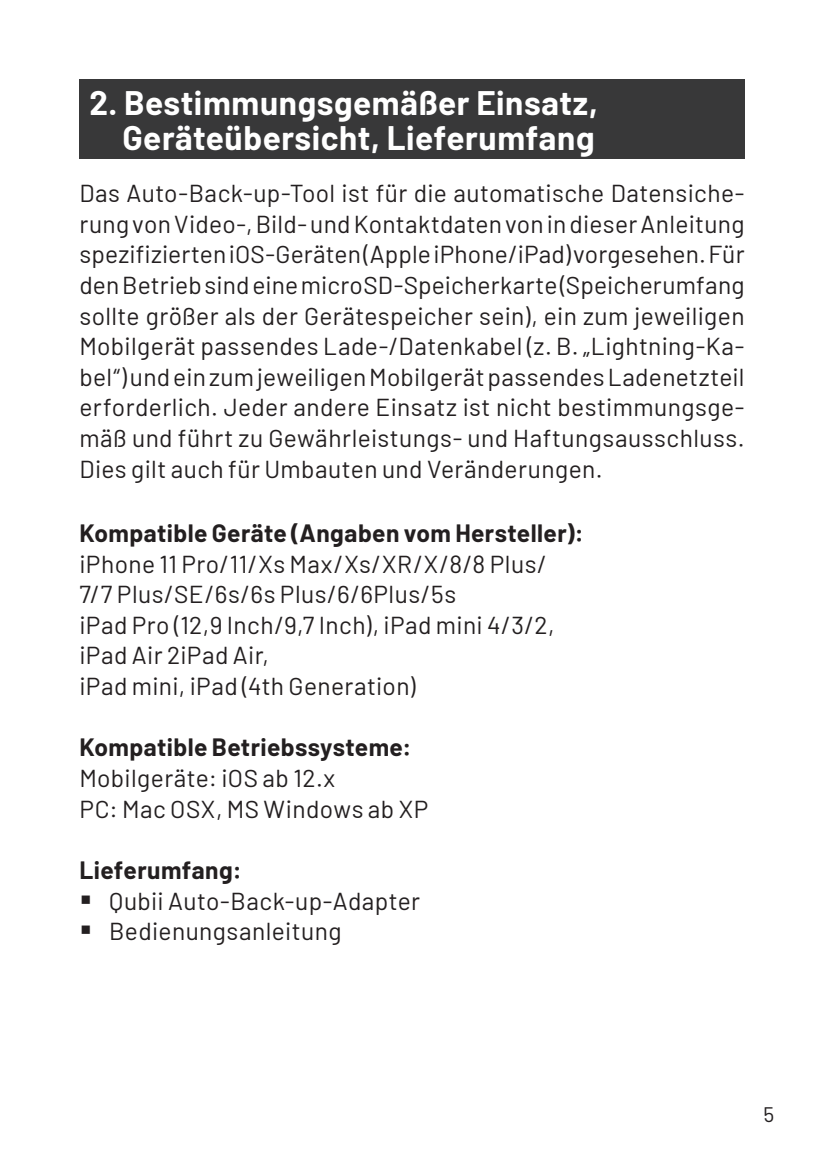
<style>
.page{position:relative;width:824px;height:1161px;background:#fff}
.page>*{position:absolute;margin:0;border:0;box-sizing:border-box;transform-origin:0 0}
.t1{font:700 33.25px/35px "Barlow";letter-spacing:.015em;color:#fff;text-align:right}
.t2{font:24.5px/30.8px "Barlow";letter-spacing:.02em;color:#231f20}
.t3{font:700 24.5px "Barlow";letter-spacing:.015em;color:#231f20}
.t4{font:21px "Barlow";color:#231f20}
</style>
<div class="page">
<div style="left:79px;top:79px;width:665px;height:80px;background:#383839"></div>
<h1 class="t1" style="left:89px;top:83px;width:510px">2. Bestimmungsgemäßer Einsatz,<br>Geräteübersicht, Lieferumfang</h1>
<p class="t2" style="left:79px;top:176px;width:666px;text-align:justify">Das Auto-Back-up-Tool ist für die automatische Datensiche&shy;rung von Video-, Bild- und Kontaktdaten von in dieser Anleitung spezifizierteniOS-Geräten(AppleiPhone/iPad)vorgesehen.Für den Betrieb sind eine microSD-Speicherkarte (Speicherumfang sollte größer als der Gerätespeicher sein), ein zum jeweiligen Mobilgerät passendes Lade-/Datenkabel (z. B. „Lightning-Ka&shy;bel“) und ein zum jeweiligen Mobilgerät passendes Ladenetzteil erforderlich. Jeder andere Einsatz ist nicht bestimmungsge&shy;mäß und führt zu Gewährleistungs- und Haftungsausschluss.<br>Dies gilt auch für Umbauten und Veränderungen.</p>
<p class="t3" style="left:79px;top:515px;width:506px">Kompatible Geräte (Angaben vom Hersteller):</p>
<p class="t2" style="left:79px;top:546px;width:477px">iPhone 11 Pro/11/Xs Max/Xs/XR/X/8/8 Plus/ 7/7 Plus/SE/6s/6s Plus/6/6Plus/5s<br>iPad Pro (12,9 Inch/9,7 Inch), iPad mini 4/3/2, iPad Air 2iPad Air,<br>iPad mini, iPad (4th Generation)</p>
<p class="t3" style="left:79px;top:729px;width:333px">Kompatible Betriebssysteme:</p>
<p class="t2" style="left:79px;top:761px;width:350px">Mobilgeräte: iOS ab 12.x<br>PC: Mac OSX, MS Windows ab XP</p>
<p class="t3" style="left:79px;top:852px;width:164px">Lieferumfang:</p>
<p class="t2" style="left:109px;top:883px;width:312px">Qubii Auto-Back-up-Adapter<br>Bedienungsanleitung</p>
<p class="t4" style="left:763px;top:1099px;width:12px">5</p>
</div>
